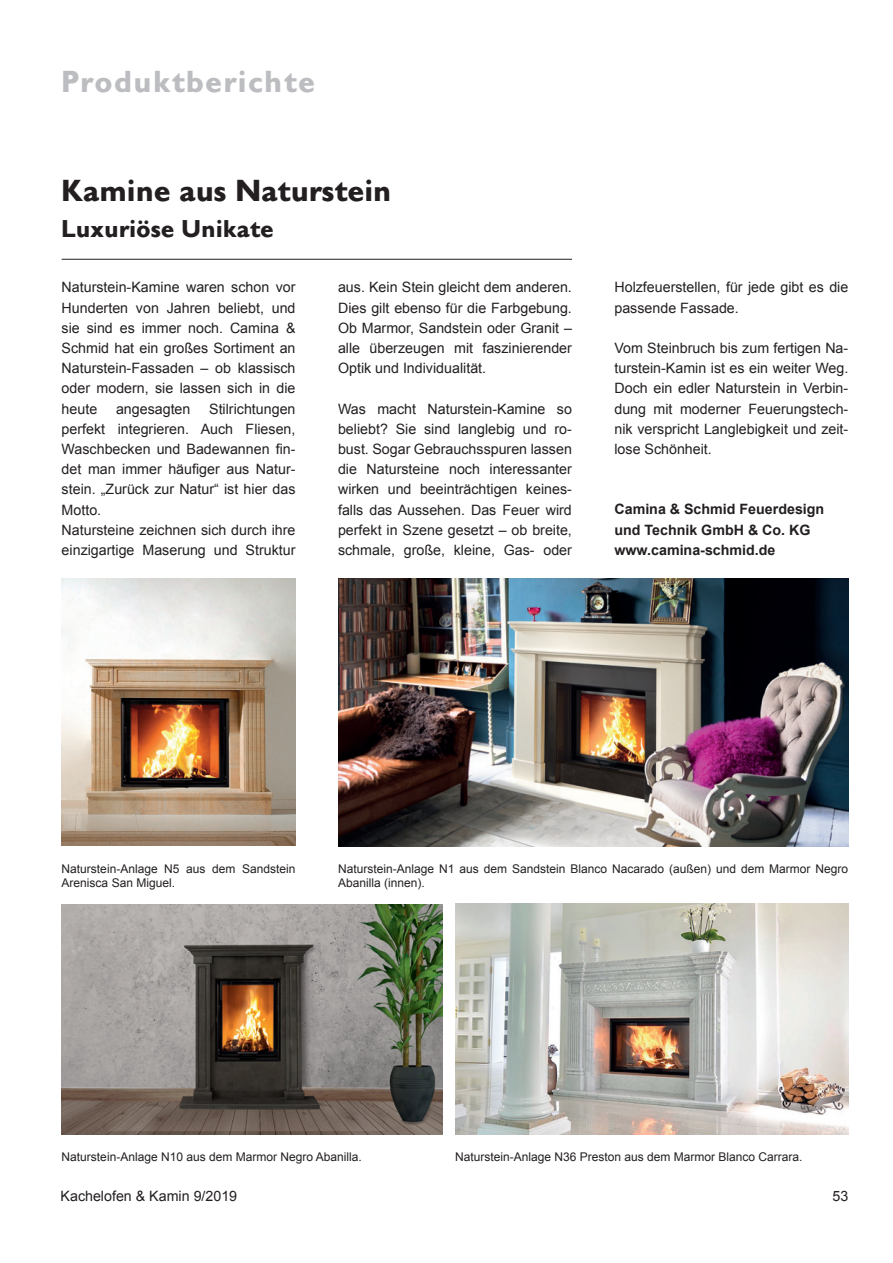
<style>
.page{position:relative;width:893px;height:1263px;background:#fff}
.page>*{position:absolute;margin:0;border:0;box-sizing:border-box;transform-origin:0 0}
.t1{font:700 30px "Gill Sans BQ";color:#231f20}
.t2{font:700 30px "Gill Sans BQ";letter-spacing:.045em;color:#bcbdc0}
.t3{font:700 24px "Gill Sans BQ";color:#231f20}
.t4{font:14.25px/20.2px "Arial";color:#231f20;text-align:justify}
.t5{font:700 14.25px/20.2px "Arial";color:#231f20}
.t6{font:12px/14.4px "Arial";color:#231f20}
</style>
<div class="page">
<hr style="left:62px;top:259px;width:510px;height:1px;background:#231f20">
<img style="left:62px;top:579px;width:234px;height:266px">
<img style="left:456px;top:904px;width:392px;height:230px">
<img style="left:338px;top:579px;width:510px;height:267px">
<img style="left:62px;top:904px;width:380px;height:230px">
<h1 class="t2" style="left:62px;top:64px;width:255px">Produktberichte</h1>
<h1 class="t1" style="left:62px;top:173px;width:331px">Kamine aus Naturstein</h1>
<h2 class="t3" style="left:62px;top:214px;width:214px">Luxuriöse Unikate</h2>
<p class="t4" style="left:62px;top:277px;width:235px">Naturstein-Kamine waren schon vor Hunderten von Jahren beliebt, und sie sind es immer noch. Camina &amp; Schmid hat ein großes Sortiment an Naturstein-Fassaden – ob klassisch oder modern, sie lassen sich in die heute</p>
<p class="t4" style="left:62px;top:398px;width:235px;text-align:left;text-indent:148px">Stilrichtungen perfekt integrieren. Auch Fliesen,<br>Waschbecken und Badewannen fin&shy;det man immer häufiger aus Natur&shy;stein. „Zurück zur Natur“ ist hier das<br>Motto.<br>Natursteine zeichnen sich durch ihre einzigartige Maserung und Struktur</p>
<p class="t4" style="left:116px;top:398px;width:76px">angesagten</p>
<p class="t4" style="left:338px;top:277px;width:235px">aus. Kein Stein gleicht dem anderen.<br>Dies gilt ebenso für die Farbgebung.<br>Ob Marmor, Sandstein oder Granit – alle überzeugen mit faszinierender Optik und Individualität.</p>
<p class="t4" style="left:338px;top:399px;width:235px">Was macht Naturstein-Kamine so beliebt? Sie sind langlebig und ro&shy;bust. Sogar Gebrauchsspuren lassen die Natursteine noch interessanter wirken und beeinträchtigen keines&shy;falls das Aussehen. Das Feuer wird perfekt in Szene gesetzt – ob breite, schmale, große, kleine, Gas- oder</p>
<p class="t4" style="left:614px;top:277px;width:235px">Holzfeuerstellen, für jede gibt es die passende Fassade.</p>
<p class="t4" style="left:614px;top:338px;width:235px">Vom Steinbruch bis zum fertigen Na&shy;turstein-Kamin ist es ein weiter Weg.<br>Doch ein edler Naturstein in Verbin&shy;dung mit moderner Feuerungstech&shy;nik verspricht Langlebigkeit und zeit&shy;lose Schönheit.</p>
<p class="t5" style="left:614px;top:500px;width:211px">Camina &amp; Schmid Feuerdesign und Technik GmbH &amp; Co. KG www.camina-schmid.de</p>
<p class="t6" style="left:62px;top:861px;width:235px">Naturstein-Anlage N5 aus dem Sandstein<br>Arenisca San Miguel.</p>
<p class="t6" style="left:338px;top:861px;width:512px">Naturstein-Anlage N1 aus dem Sandstein Blanco Nacarado (außen) und dem Marmor Negro<br>Abanilla (innen).</p>
<p class="t6" style="left:62px;top:1150px;width:302px">Naturstein-Anlage N10 aus dem Marmor Negro Abanilla.</p>
<p class="t6" style="left:455px;top:1150px;width:349px">Naturstein-Anlage N36 Preston aus dem Marmor Blanco Carrara.</p>
<p class="t4" style="left:61px;top:1186px;width:178px">Kachelofen &amp; Kamin 9/2019</p>
<p class="t4" style="left:832px;top:1186px;width:17px">53</p>
</div>
